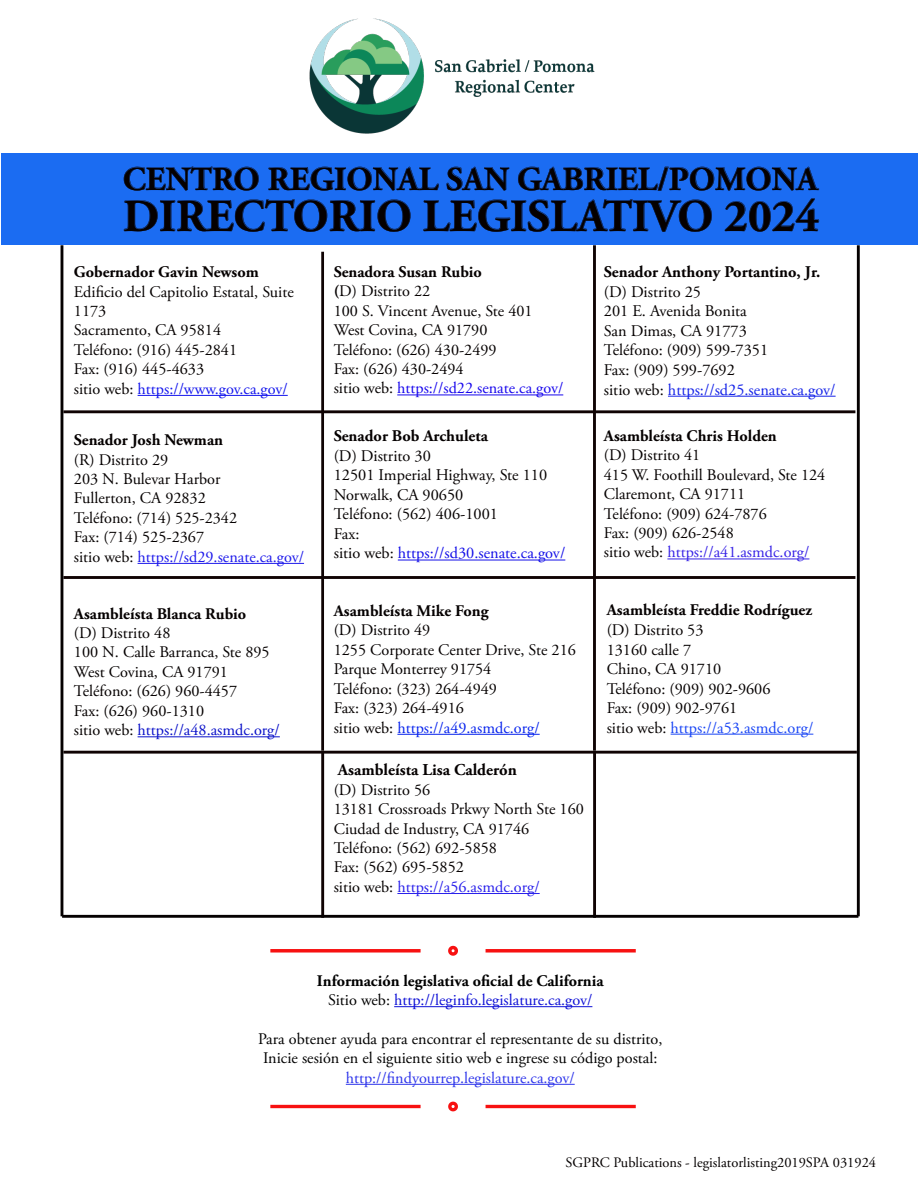
<style>
.page{position:relative;width:918px;height:1188px;background:#fff}
.page>*{position:absolute;margin:0;border:0;box-sizing:border-box;transform-origin:0 0}
.t1{font:700 45.6px "Adobe Garamond Pro";color:#050000}
.t2{font:700 33.45px "Adobe Garamond Pro";color:#050000}
.t3{font:700 16.5px "Adobe Garamond Pro";color:#050000}
.t4{font:16.35px/19.5px "Adobe Garamond Pro";color:#050000}
.t5{font:700 16.35px "Adobe Garamond Pro";color:#050000}
.t6{font:16.2px/19.5px "Adobe Garamond Pro";color:#050000}
.t7{font:700 16.2px "Adobe Garamond Pro";color:#050000}
.t8{font:16.2px/19.4px "Adobe Garamond Pro";color:#000;text-align:center}
.t9{font:700 16.2px/19.4px "Adobe Garamond Pro";color:#000;text-align:center}
.t10{font:16.2px "Adobe Garamond Pro";color:#2f36eb}
.t11{font:14.4px "Adobe Garamond Pro";color:#050000}
.s1{color:#1517ed}
.s2{color:#1e1aeb}
.s3{color:#0a11c9}
.s4{font-weight:700}
.s5{color:#1807ed}
.s6{color:#1410e8}
.s7{color:#0925ed}
.s8{color:#2a21eb}
.s9{color:#1725e8}
.s10{color:#3722e6}
.s11{color:#1b47f5}
.s12{font-weight:400}
.s13{font-weight:400;color:#0f11d6}
</style>
<div class="page">
<img style="left:309px;top:18px;width:286px;height:116px">
<div style="left:1px;top:154px;width:917px;height:91px;background:#1b6cf2"></div>
<svg style="left:124px;top:166px;width:695px;height:66px"></svg>
<hr style="left:394px;top:1006px;width:198px;height:1px;background:#0f11d6">
<hr style="left:346px;top:1084px;width:229px;height:1px;background:#2f36eb">
<svg style="left:448px;top:945px;width:10px;height:11px"></svg>
<svg style="left:486px;top:949px;width:150px;height:4px"></svg>
<svg style="left:270px;top:949px;width:151px;height:4px"></svg>
<svg style="left:448px;top:1101px;width:10px;height:11px"></svg>
<hr style="left:486px;top:1105px;width:150px;height:3px;background:#f71111">
<hr style="left:270px;top:1105px;width:151px;height:3px;background:#f71111">
<hr style="left:321px;top:252px;width:3px;height:499px;background:#0f0303">
<hr style="left:63px;top:410px;width:792px;height:3px;background:#0f0303">
<hr style="left:63px;top:751px;width:794px;height:3px;background:#0f0303">
<hr style="left:321px;top:752px;width:3px;height:166px;background:#0f0303">
<hr style="left:593px;top:752px;width:3px;height:166px;background:#0f0303">
<hr style="left:63px;top:576px;width:792px;height:3px;background:#0f0303">
<hr style="left:593px;top:245px;width:3px;height:506px;background:#0f0303">
<hr style="left:138px;top:395px;width:150px;height:1px;background:#1517ed">
<hr style="left:397px;top:395px;width:166px;height:1px;background:#1807ed">
<hr style="left:138px;top:563px;width:166px;height:1px;background:#1e1aeb">
<hr style="left:398px;top:560px;width:167px;height:1px;background:#1410e8">
<hr style="left:667px;top:559px;width:142px;height:1px;background:#3722e6">
<hr style="left:397px;top:734px;width:143px;height:1px;background:#0925ed">
<hr style="left:138px;top:736px;width:142px;height:1px;background:#0a11c9">
<hr style="left:671px;top:734px;width:142px;height:1px;background:#1b47f5">
<hr style="left:397px;top:893px;width:143px;height:1px;background:#2a21eb">
<hr style="left:668px;top:396px;width:168px;height:1px;background:#1725e8">
<hr style="left:62px;top:915px;width:796px;height:3px;background:#050000">
<hr style="left:61px;top:245px;width:2px;height:671px;background:#050000">
<hr style="left:857px;top:245px;width:3px;height:671px;background:#050000">
<h2 class="t2" style="left:123px;top:160px;width:696px">CENTRO REGIONAL SAN GABRIEL/POMONA</h2>
<h1 class="t1" style="left:123px;top:190px;width:698px">DIRECTORIO LEGISLATIVO 2024</h1>
<p class="t7" style="left:74px;top:263px;width:186px">Gobernador Gavin Newsom</p>
<p class="t6" style="left:74px;top:282px;width:221px">Edificio del Capitolio Estatal, Suite<br>1173<br>Sacramento, CA 95814<br>Teléfono: (916) 445-2841<br>Fax: (916) 445-4633<br>sitio web: <span class="s1">https://www.gov.ca.gov/</span></p>
<p class="t7" style="left:74px;top:431px;width:151px">Senador Josh Newman</p>
<p class="t6" style="left:74px;top:450px;width:232px">(R) Distrito 29<br>203 N. Bulevar Harbor<br>Fullerton, CA 92832<br>Teléfono: (714) 525-2342<br>Fax: (714) 525-2367<br>sitio web: <span class="s2">https://sd29.senate.ca.gov/</span></p>
<p class="t7" style="left:74px;top:604px;width:174px">Asambleísta Blanca Rubio</p>
<p class="t6" style="left:74px;top:624px;width:207px">(D) Distrito 48<br>100 N. Calle Barranca, Ste 895<br>West Covina, CA 91791<br>Teléfono: (626) 960-4457<br>Fax: (626) 960-1310<br>sitio web: <span class="s3">https://a48.asmdc.org/</span></p>
<p class="t6" style="left:334px;top:263px;width:231px"><span class="s4">Senadora Susan Rubio<br>(</span>D) Distrito 22<br>100 S. Vincent Avenue, Ste 401<br>West Covina, CA 91790<br>Teléfono: (626) 430-2499<br>Fax: (626) 430-2494<br>sitio web: <span class="s5">https://sd22.senate.ca.gov/</span></p>
<p class="t5" style="left:334px;top:426px;width:156px">Senador Bob Archuleta</p>
<p class="t4" style="left:334px;top:446px;width:233px">(D) Distrito 30<br>12501 Imperial Highway, Ste 110<br>Norwalk, CA 90650<br>Teléfono: (562) 406-1001<br>Fax:<br>sitio web: <span class="s6">https://sd30.senate.ca.gov/</span></p>
<p class="t7" style="left:334px;top:601px;width:156px">Asambleísta Mike Fong</p>
<p class="t6" style="left:334px;top:621px;width:244px">(D) Distrito 49<br>1255 Corporate Center Drive, Ste 216<br>Parque Monterrey 91754<br>Teléfono: (323) 264-4949<br>Fax: (323) 264-4916<br>sitio web: <span class="s7">https://a49.asmdc.org/</span></p>
<p class="t3" style="left:338px;top:760px;width:181px">Asambleísta Lisa Calderón</p>
<p class="t6" style="left:334px;top:780px;width:252px">(D) Distrito 56<br>13181 Crossroads Prkwy North Ste 160<br>Ciudad de Industry, CA 91746<br>Teléfono: (562) 692-5858<br>Fax: (562) 695-5852<br>sitio web: <span class="s8">https://a56.asmdc.org/</span></p>
<p class="t5" style="left:604px;top:262px;width:218px">Senador Anthony Portantino, Jr.</p>
<p class="t4" style="left:604px;top:282px;width:233px">(D) Distrito 25<br>201 E. Avenida Bonita<br>San Dimas, CA 91773<br>Teléfono: (909) 599-7351<br>Fax: (909) 599-7692<br>sitio web: <span class="s9">https://sd25.senate.ca.gov/</span></p>
<p class="t7" style="left:604px;top:426px;width:174px">Asambleísta Chris Holden</p>
<p class="t6" style="left:604px;top:446px;width:223px">(D) Distrito 41<br>415 W. Foothill Boulevard, Ste 124<br>Claremont, CA 91711<br>Teléfono: (909) 624-7876<br>Fax: (909) 626-2548<br>sitio web: <span class="s10">https://a41.asmdc.org/</span></p>
<p class="t7" style="left:607px;top:601px;width:207px">Asambleísta Freddie Rodríguez</p>
<p class="t6" style="left:607px;top:621px;width:208px">(D) Distrito 53<br>13160 calle 7<br>Chino, CA 91710<br>Teléfono: (909) 902-9606<br>Fax: (909) 902-9761<br>sitio web: <span class="s11">https://a53.asmdc.org/</span></p>
<p class="t9" style="left:317px;top:971px;width:288px">Información legislativa oficial de California<br><span class="s12">Sitio web:</span> <span class="s13">http://leginfo.legislature.ca.gov/</span></p>
<p class="t8" style="left:258px;top:1030px;width:406px">Para obtener ayuda para encontrar el representante de su distrito,<br>Inicie sesión en el siguiente sitio web e ingrese su código postal:</p>
<p class="t10" style="left:346px;top:1068px;width:230px">http://findyourrep.legislature.ca.gov/</p>
<p class="t11" style="left:565px;top:1154px;width:312px">SGPRC Publications - legislatorlisting2019SPA 031924</p>
</div>
